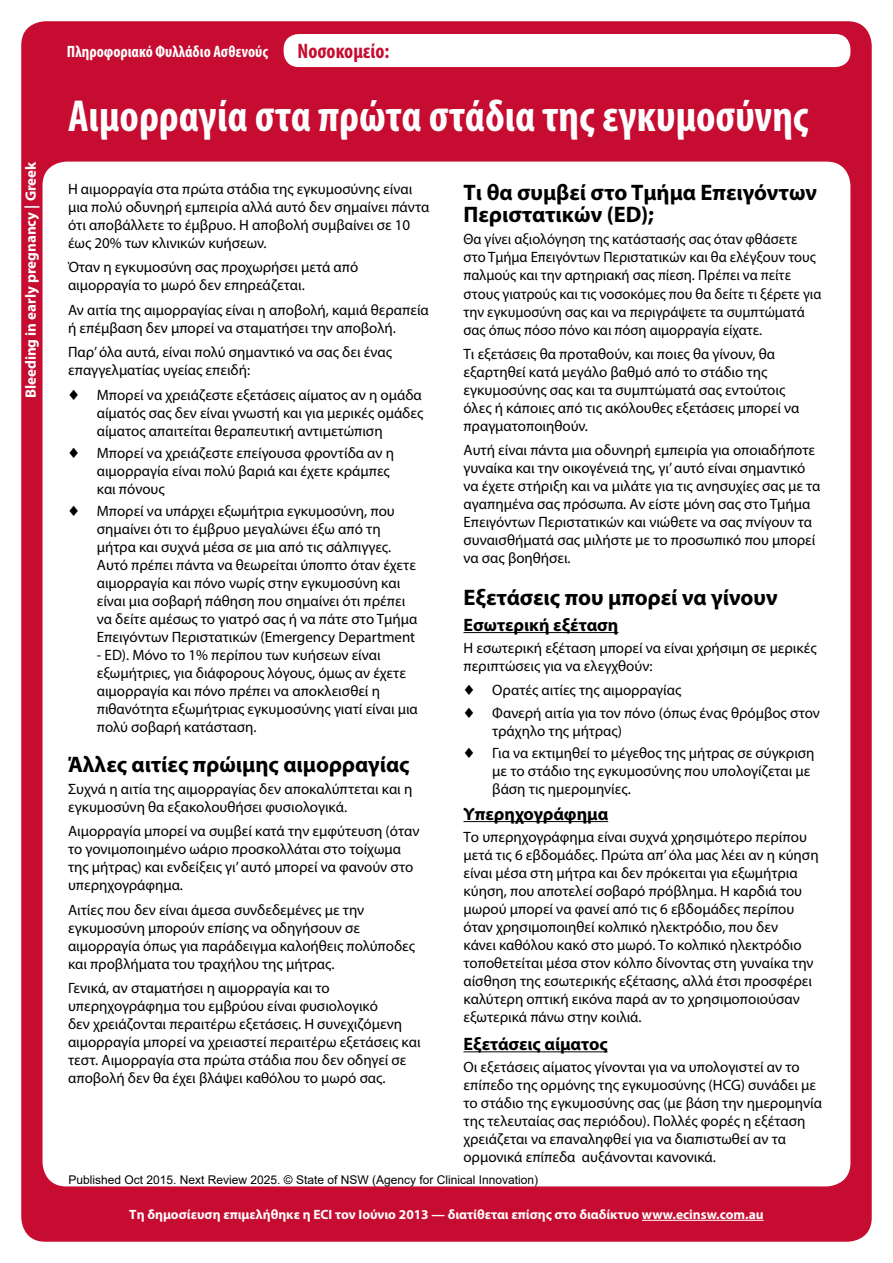
<style>
.page{position:relative;width:893px;height:1263px;background:#fff}
.page>*{position:absolute;margin:0;border:0;box-sizing:border-box;transform-origin:0 0}
.t1{font:700 condensed 45px "Myriad Pro";color:#fff}
.t2{font:700 22.5px/22.5px "Myriad Pro";color:#000}
.t3{font:700 condensed 21px "Myriad Pro";color:#c60c30}
.t4{font:700 18px "Myriad Pro";color:#000}
.t5{font:700 condensed 16.5px "Myriad Pro";color:#fff}
.t6{font:15px/18px "Myriad Pro";color:#000}
.t7{font:700 15px "Myriad Pro";color:#fff}
.t8{font:700 13.5px "Myriad Pro";color:#fff}
.t9{font:12px "Arial";color:#000}
</style>
<div class="page">
<div style="left:21px;top:21px;width:851px;height:1221px;background:#c60c30;border-radius:24px"></div>
<div style="left:43px;top:162px;width:807px;height:1024px;background:#fff;border-radius:24px"></div>
<hr style="left:642px;top:1220px;width:122px;height:1px;background:#fff">
<hr style="left:463px;top:632px;width:155px;height:1px;background:#000">
<hr style="left:463px;top:821px;width:145px;height:1px;background:#000">
<hr style="left:463px;top:1051px;width:145px;height:1px;background:#000">
<div style="left:284px;top:34px;width:566px;height:33px;background:#fff;border-radius:15px"></div>
<p class="t7" style="left:21px;top:398px;width:239px;rotate:-90deg">Bleeding in early pregnancy | Greek</p>
<p class="t5" style="left:67px;top:41px;width:203px">Πληροφοριακό Φυλλάδιο Ασθενούς</p>
<h3 class="t3" style="left:298px;top:38px;width:93px">Νοσοκομείο:</h3>
<h1 class="t1" style="left:68px;top:88px;width:742px">Αιμορραγία στα πρώτα στάδια της εγκυμοσύνης</h1>
<p class="t6" style="left:68px;top:180px;width:363px">Η αιμορραγία στα πρώτα στάδια της εγκυμοσύνης είναι μια πολύ οδυνηρή εμπειρία αλλά αυτό δεν σημαίνει πάντα ότι αποβάλλετε το έμβρυο Η. αποβολή συμβαίνει σε 10 έως 20% των κλινικών κυήσεων.</p>
<p class="t6" style="left:68px;top:258px;width:292px">Όταν η εγκυμοσύνη σας προχωρήσει μετά από αιμορραγία το μωρό δεν επηρεάζεται.</p>
<p class="t6" style="left:68px;top:301px;width:362px">Αν αιτία της αιμορραγίας είναι η αποβολή, καμιά θεραπεία ή επέμβαση δεν μπορεί να σταματήσει την αποβολή.</p>
<p class="t6" style="left:68px;top:343px;width:325px">Παρ’όλα αυτά, είναι πολύ σημαντικό να σας δει ένας επαγγελματίας υγείας επειδή:</p>
<p class="t6" style="left:97px;top:385px;width:326px">Μπορεί να χρειάζεστε εξετάσεις αίματος αν η ομάδα</p>
<p class="t6" style="left:97px;top:403px;width:328px">αίματός σας δεν είναι γνωστή και για μερικές ομάδες αίματος απαιτείται θεραπευτική αντιμετώπιση</p>
<p class="t6" style="left:97px;top:444px;width:299px">Μπορεί να χρειάζεστε επείγουσα φροντίδα αν η</p>
<p class="t6" style="left:97px;top:462px;width:294px">αιμορραγία είναι πολύ βαριά και έχετε κράμπες και πόνους</p>
<p class="t6" style="left:97px;top:502px;width:299px">Μπορεί να υπάρχει εξωμήτρια εγκυμοσύνη, που</p>
<p class="t6" style="left:97px;top:520px;width:322px">σημαίνει ότι το έμβρυο μεγαλώνει έξω από τη μήτρα και συχνά μέσα σε μια από τις σάλπιγγες.<br>Αυτό πρέπει πάντα να θεωρείται ύποπτο όταν έχετε αιμορραγία και πόνο νωρίς στην εγκυμοσύνη και είναι μια σοβαρή πάθηση που σημαίνει ότι πρέπει να δείτε αμέσως το γιατρό σας ή να πάτε στο Τμήμα Επειγόντων Περιστατικών (Emergency Department</p>
<p class="t6" style="left:97px;top:646px;width:323px">- ED .) Μόνο το 1% περίπου των κυήσεων είναι εξωμήτριες, για διάφορους λόγους, όμως αν έχετε αιμορραγία και πόνο πρέπει να αποκλεισθεί η πιθανότητα εξωμήτριας εγκυμοσύνης γιατί είναι μια πολύ σοβαρή κατάσταση.</p>
<h2 class="t2" style="left:68px;top:752px;width:343px">Άλλες αιτίες πρώιμης αιμορραγίας</h2>
<p class="t6" style="left:68px;top:780px;width:346px">Συχνά η αιτία της αιμορραγίας δεν αποκαλύπτεται και η εγκυμοσύνη θα εξακολουθήσει φυσιολογικά.</p>
<p class="t6" style="left:68px;top:822px;width:353px">Αιμορραγία μπορεί να συμβεί κατά την εμφύτευση (όταν το γονιμοποιημένο ωάριο προσκολλάται στο τοίχωμα της μήτρας) και ενδείξεις γι’αυτό μπορεί να φανούν στο υπερηχογράφημα.</p>
<p class="t6" style="left:68px;top:900px;width:349px">Αιτίες που δεν είναι άμεσα συνδεδεμένες με την εγκυμοσύνη μπορούν επίσης να οδηγήσουν σε αιμορραγία όπως για παράδειγμα καλοήθεις πολύποδες και προβλήματα του τραχήλου της μήτρας.</p>
<p class="t6" style="left:68px;top:979px;width:354px">Γενικά, αν σταματήσει η αιμορραγία και το υπερηχογράφημα του εμβρύου είναι φυσιολογικό<br>δεν χρειάζονται περαιτέρω εξετάσεις Η. συνεχιζόμενη αιμορραγία μπορεί να χρειαστεί περαιτέρω εξετάσεις και τεστ. Αιμορραγία στα πρώτα στάδια που δεν οδηγεί σε αποβολή δεν θα έχει βλάψει καθόλου το μωρό σας.</p>
<h2 class="t2" style="left:463px;top:180px;width:355px">Τι θα συμβεί στο Τμήμα Επειγόντων<br>Περιστατικών (ED ;(</h2>
<p class="t6" style="left:463px;top:230px;width:359px">Θα γίνει αξιολόγηση της κατάστασής σας όταν φθάσετε στο Τμήμα Επειγόντων Περιστατικών και θα ελέγξουν τους παλμούς και την αρτηριακή σας πίεση. Πρέπει να πείτε στους γιατρούς και τις νοσοκόμες που θα δείτε τι ξέρετε για την εγκυμοσύνη σας και να περιγράψετε τα συμπτώματά σας όπως πόσο πόνο και πόση αιμορραγία είχατε.</p>
<p class="t6" style="left:463px;top:345px;width:337px">Τι εξετάσεις θα προταθούν, και ποιες θα γίνουν, θα εξαρτηθεί κατά μεγάλο βαθμό από το στάδιο της εγκυμοσύνης σας και τα συμπτώματά σας εντούτοις όλες ή κάποιες από τις ακόλουθες εξετάσεις μπορεί να πραγματοποιηθούν.</p>
<p class="t6" style="left:463px;top:441px;width:359px">Αυτή είναι πάντα μια οδυνηρή εμπειρία για οποιαδήποτε γυναίκα και την οικογένειά της, γι’αυτό είναι σημαντικό να έχετε στήριξη και να μιλάτε για τις ανησυχίες σας με τα αγαπημένα σας πρόσωπα. Αν είστε μόνη σας στο Τμήμα Επειγόντων Περιστατικών και νιώθετε να σας πνίγουν τα συναισθήματά σας μιλήστε με το προσωπικό που μπορεί να σας βοηθήσει.</p>
<h2 class="t2" style="left:463px;top:585px;width:315px">Εξετάσεις που μπορεί να γίνουν</h2>
<p class="t4" style="left:463px;top:613px;width:156px">Εσωτερική εξέταση</p>
<p class="t6" style="left:463px;top:639px;width:355px">Η εσωτερική εξέταση μπορεί να είναι χρήσιμη σε μερικές περιπτώσεις για να ελεγχθούν:</p>
<p class="t6" style="left:492px;top:681px;width:190px">Ορατές αιτίες της αιμορραγίας</p>
<p class="t6" style="left:492px;top:703px;width:329px">Φανερή αιτία για τον πόνο (όπως ένας θρόμβος στον</p>
<p class="t6" style="left:492px;top:719px;width:324px;line-height:22.2px">τράχηλο της μήτρας(<br>Για να εκτιμηθεί το μέγεθος της μήτρας σε σύγκριση</p>
<p class="t6" style="left:492px;top:762px;width:320px">με το στάδιο της εγκυμοσύνης που υπολογίζεται με βάση τις ημερομηνίες.</p>
<p class="t4" style="left:463px;top:802px;width:146px">Υπερηχογράφημα</p>
<p class="t6" style="left:463px;top:828px;width:357px">Το υπερηχογράφημα είναι συχνά χρησιμότερο περίπου μετά τις 6 εβδομάδες. Πρώτα απ’όλα μας λέει αν η κύηση είναι μέσα στη μήτρα και δεν πρόκειται για εξωμήτρια κύηση, που αποτελεί σοβαρό πρόβλημα Η. καρδιά του μωρού μπορεί να φανεί από τις 6 εβδομάδες περίπου όταν χρησιμοποιηθεί κολπικό ηλεκτρόδιο, που δεν<br>κάνει καθόλου κακό στο μωρό. Το κολπικό ηλεκτρόδιο τοποθετείται μέσα στον κόλπο δίνοντας στη γυναίκα την αίσθηση της εσωτερικής εξέτασης, αλλά έτσι προσφέρει καλύτερη οπτική εικόνα παρά αν το χρησιμοποιούσαν εξωτερικά πάνω στην κοιλιά.</p>
<p class="t4" style="left:463px;top:1032px;width:146px">Εξετάσεις αίματος</p>
<p class="t6" style="left:463px;top:1058px;width:360px">Οι εξετάσεις αίματος γίνονται για να υπολογιστεί αν το επίπεδο της ορμόνης της εγκυμοσύνης (HCG) συνάδει με το στάδιο της εγκυμοσύνης σας (με βάση την ημερομηνία της τελευταίας σας περιόδου .) Πολλές φορές η εξέταση χρειάζεται να επαναληφθεί για να διαπιστωθεί αν τα ορμονικά επίπεδα αυξάνονται κανονικά.</p>
<p class="t9" style="left:69px;top:1171px;width:471px">Published Oct 2015. Next Review 2025. © State of NSW (Agency for Clinical Innovation(</p>
<p class="t8" style="left:129px;top:1205px;width:636px">Τη δημοσίευση επιμελήθηκε η ECI τον Ιούνιο 2013 — διατίθεται επίσης στο διαδίκτυο www.ecinsw.com.au</p>
</div>
